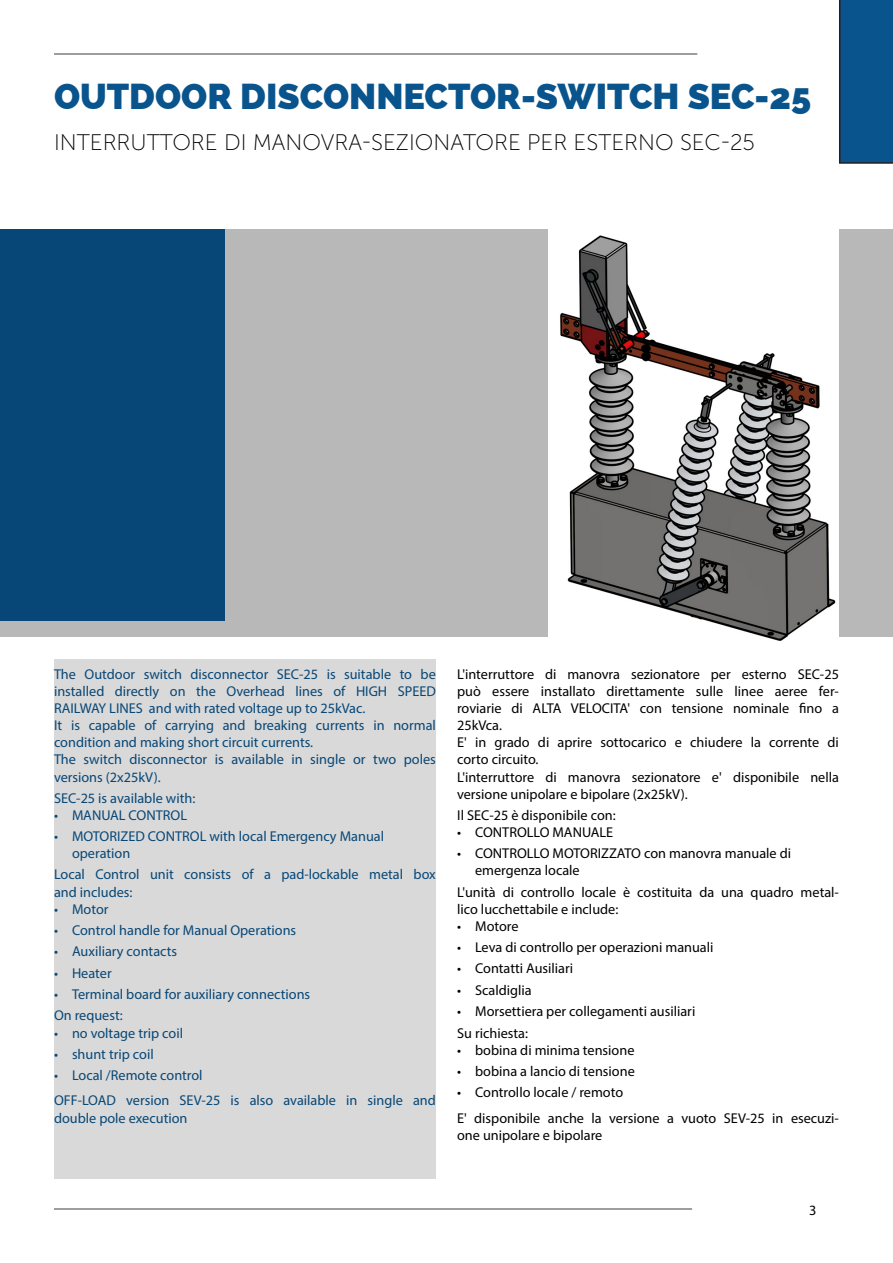
<style>
.page{position:relative;width:893px;height:1263px;background:#fff}
.page>*{position:absolute;margin:0;border:0;box-sizing:border-box;transform-origin:0 0}
.Pagina_Titolo_-_ING{font:800 36px "Raleway";color:#09548c}
.Pagina_Titolo_-_ING-2{font:22.5px "Museo Sans 100";color:#000}
.Pagina_Testo_-_ITA{font:14.25px/17.1px "Myriad Pro";color:#000}
.Pagina_Testo_-_ING{font:14.25px/17.1px "Myriad Pro";color:#09548c}
.Numero_di_pagina{font:14.25px "Myriad Pro";color:#000}
</style>
<div class="page">
<div style="left:839px;top:0;width:54px;height:164px;background:#09548c"></div>
<hr style="left:54px;top:1208px;width:638px;height:2px;background:#7c7f80">
<hr style="left:54px;top:53px;width:643px;height:2px;background:#7c7f80">
<div style="left:54px;top:659px;width:382px;height:520px;background:#d9d9d9"></div>
<svg style="left:0;top:230px;width:893px;height:407px;background:#788fa0"></svg>
<img style="left:548px;top:230px;width:291px;height:411px">
<p class="Pagina_Titolo_-_ING" style="left:54px;top:76px;width:759px">OUTDOOR DISCONNECTOR-SWITCH SEC-25</p>
<p class="Pagina_Titolo_-_ING-2" style="left:54px;top:130px;width:703px">INTERRUTTORE DI MANOVRA-SEZIONATORE PER ESTERNO SEC-25</p>
<p class="Pagina_Testo_-_ING" style="left:54px;top:665px;width:383px;text-align:justify">The Outdoor switch disconnector SEC-25 is suitable to be installed directly on the Overhead lines of HIGH SPEED RAILWAY LINES and with rated voltage up to 25kVac.</p>
<p class="Pagina_Testo_-_ING" style="left:54px;top:717px;width:383px">It is capable of carrying and breaking currents in normal condition and making short circuit currents.</p>
<p class="Pagina_Testo_-_ING" style="left:54px;top:751px;width:383px">The switch disconnector is available in single or two poles versions (2x25kV).</p>
<p class="Pagina_Testo_-_ING" style="left:54px;top:789px;width:143px">SEC-25 is available with:</p>
<p class="Pagina_Testo_-_ING" style="left:54px;top:806px;width:135px">• MANUAL CONTROL</p>
<p class="Pagina_Testo_-_ING" style="left:72px;top:827px;width:314px;text-indent:-18px">• MOTORIZED CONTROL with local Emergency Manual operation</p>
<p class="Pagina_Testo_-_ING" style="left:54px;top:866px;width:383px">Local Control unit consists of a pad-lockable metal box and includes:</p>
<p class="Pagina_Testo_-_ING" style="left:54px;top:900px;width:56px">• Motor</p>
<p class="Pagina_Testo_-_ING" style="left:54px;top:921px;width:244px">• Control handle for Manual Operations</p>
<p class="Pagina_Testo_-_ING" style="left:54px;top:943px;width:125px">• Auxiliary contacts</p>
<p class="Pagina_Testo_-_ING" style="left:54px;top:964px;width:59px">• Heater</p>
<p class="Pagina_Testo_-_ING" style="left:54px;top:985px;width:258px">• Terminal board for auxiliary connections</p>
<p class="Pagina_Testo_-_ING" style="left:54px;top:1007px;width:70px">On request:</p>
<p class="Pagina_Testo_-_ING" style="left:54px;top:1024px;width:131px">• no voltage trip coil</p>
<p class="Pagina_Testo_-_ING" style="left:54px;top:1045px;width:101px">• shunt trip coil</p>
<p class="Pagina_Testo_-_ING" style="left:54px;top:1067px;width:150px">• Local /Remote control</p>
<p class="Pagina_Testo_-_ING" style="left:54px;top:1092px;width:383px">OFF-LOAD version SEV-25 is also available in single and double pole execution</p>
<p class="Pagina_Testo_-_ITA" style="left:457px;top:665px;width:383px;text-align:justify">L'interruttore di manovra sezionatore per esterno SEC-25 può essere installato direttamente sulle linee aeree fer&shy;roviarie di ALTA VELOCITA' con tensione nominale fino a 25kVca.</p>
<p class="Pagina_Testo_-_ITA" style="left:457px;top:734px;width:383px">E' in grado di aprire sottocarico e chiudere la corrente di corto circuito.</p>
<p class="Pagina_Testo_-_ITA" style="left:457px;top:768px;width:383px">L'interruttore di manovra sezionatore e' disponibile nella versione unipolare e bipolare (2x25kV).</p>
<p class="Pagina_Testo_-_ITA" style="left:457px;top:806px;width:160px">Il SEC-25 è disponibile con:</p>
<p class="Pagina_Testo_-_ITA" style="left:457px;top:823px;width:158px">• CONTROLLO MANUALE</p>
<p class="Pagina_Testo_-_ITA" style="left:475px;top:844px;width:317px;text-indent:-18px">• CONTROLLO MOTORIZZATO con manovra manuale di emergenza locale</p>
<p class="Pagina_Testo_-_ITA" style="left:457px;top:883px;width:383px">L'unità di controllo locale è costituita da una quadro metal&shy;lico lucchettabile e include:</p>
<p class="Pagina_Testo_-_ITA" style="left:457px;top:917px;width:63px">• Motore</p>
<p class="Pagina_Testo_-_ITA" style="left:457px;top:938px;width:258px">• Leva di controllo per operazioni manuali</p>
<p class="Pagina_Testo_-_ITA" style="left:457px;top:960px;width:118px">• Contatti Ausiliari</p>
<p class="Pagina_Testo_-_ITA" style="left:457px;top:981px;width:76px">• Scaldiglia</p>
<p class="Pagina_Testo_-_ITA" style="left:457px;top:1002px;width:240px">• Morsettiera per collegamenti ausiliari</p>
<p class="Pagina_Testo_-_ITA" style="left:457px;top:1024px;width:72px">Su richiesta:</p>
<p class="Pagina_Testo_-_ITA" style="left:457px;top:1041px;width:179px">• bobina di minima tensione</p>
<p class="Pagina_Testo_-_ITA" style="left:457px;top:1062px;width:179px">• bobina a lancio di tensione</p>
<p class="Pagina_Testo_-_ITA" style="left:457px;top:1084px;width:168px">• Controllo locale / remoto</p>
<p class="Pagina_Testo_-_ITA" style="left:457px;top:1109px;width:383px">E' disponibile anche la versione a vuoto SEV-25 in esecuzi&shy;one unipolare e bipolare</p>
<p class="Numero_di_pagina" style="left:809px;top:1202px;width:9px">3</p>
</div>
